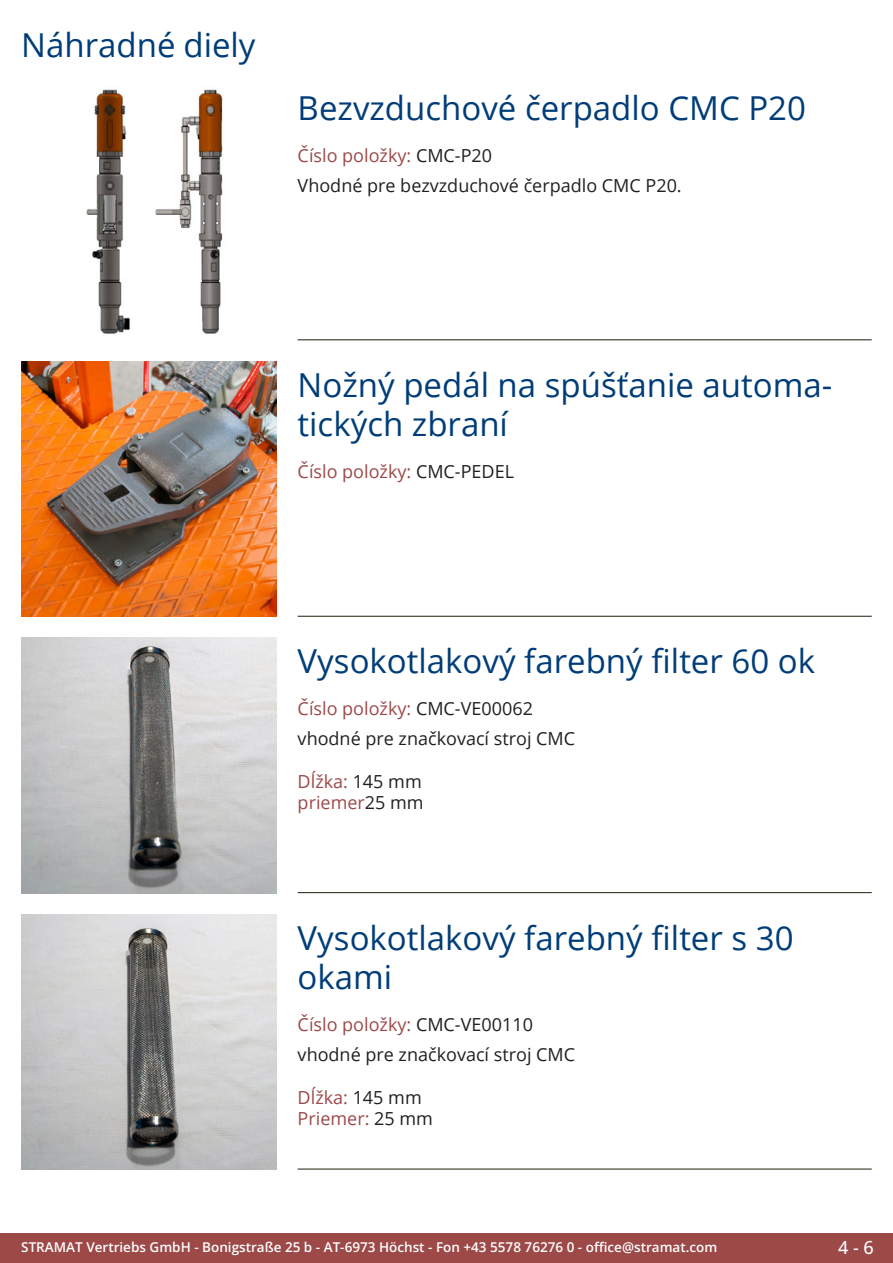
<style>
.page{position:relative;width:893px;height:1263px;background:#fff}
.page>*{position:absolute;margin:0;border:0;box-sizing:border-box;transform-origin:0 0}
.Produkttitel{font:33px/39.6px "Open Sans";color:#003d78}
.RastTitel{font:33px "Open Sans";color:#003d78}
.Beschreibung_Text{font:18px "Open Sans";color:#231f20}
.TechDaten_Überschrif{font:18px "Open Sans";color:#9c4948}
.Beschreibung_Text-2{font:18px/21.6px "Open Sans";color:#9c4948}
.t1{font:500 18px "Open Sans";color:#fff}
.t2{font:600 13.5px "Open Sans";color:#fff}
.s1{color:#231f20}
</style>
<div class="page">
<div style="left:0;top:1233px;width:893px;height:30px;background:#9c4948"></div>
<hr style="left:298px;top:340px;width:574px;height:1px;background:#201d08">
<hr style="left:298px;top:616px;width:574px;height:1px;background:#201d08">
<hr style="left:298px;top:892px;width:574px;height:1px;background:#201d08">
<hr style="left:298px;top:1169px;width:574px;height:1px;background:#201d08">
<img style="left:86px;top:89px;width:137px;height:245px">
<img style="left:21px;top:361px;width:255px;height:256px">
<img style="left:21px;top:638px;width:255px;height:255px">
<img style="left:21px;top:914px;width:255px;height:255px">
<p class="RastTitel" style="left:21px;top:22px;width:236px">Náhradné diely</p>
<p class="Produkttitel" style="left:298px;top:88px;width:510px">Bezvzduchové čerpadlo CMC P20</p>
<p class="TechDaten_Überschrif" style="left:298px;top:143px;width:196px">Číslo položky: <span class="s1">CMC-P20</span></p>
<p class="Beschreibung_Text" style="left:298px;top:173px;width:386px">Vhodné pre bezvzduchové čerpadlo CMC P20.</p>
<p class="Produkttitel" style="left:298px;top:364px;width:533px">Nožný pedál na spúšťanie automa&shy;tických zbraní</p>
<p class="TechDaten_Überschrif" style="left:298px;top:459px;width:218px">Číslo položky: <span class="s1">CMC-PEDEL</span></p>
<p class="Produkttitel" style="left:298px;top:640px;width:519px">Vysokotlakový farebný filter 60 ok</p>
<p class="TechDaten_Überschrif" style="left:298px;top:696px;width:237px">Číslo položky: <span class="s1">CMC-VE00062</span></p>
<p class="Beschreibung_Text" style="left:298px;top:726px;width:279px">vhodné pre značkovací stroj CMC</p>
<p class="Beschreibung_Text-2" style="left:298px;top:770px;width:127px">Dĺžka: <span class="s1">145 mm </span>priemer<span class="s1">25 mm</span></p>
<p class="Produkttitel" style="left:298px;top:917px;width:497px">Vysokotlakový farebný filter s 30 okami</p>
<p class="TechDaten_Überschrif" style="left:298px;top:1012px;width:237px">Číslo položky: <span class="s1">CMC-VE00110</span></p>
<p class="Beschreibung_Text" style="left:298px;top:1042px;width:279px">vhodné pre značkovací stroj CMC</p>
<p class="Beschreibung_Text-2" style="left:298px;top:1086px;width:137px">Dĺžka: <span class="s1">145 mm<br></span>Priemer: <span class="s1">25 mm</span></p>
<p class="t2" style="left:21px;top:1238px;width:698px">STRAMAT Vertriebs GmbH - Bonigstraße 25 b - AT-6973 Höchst - Fon +43 5578 76276 0 - office@stramat.com</p>
<p class="t1" style="left:838px;top:1234px;width:37px">4 - 6</p>
</div>
